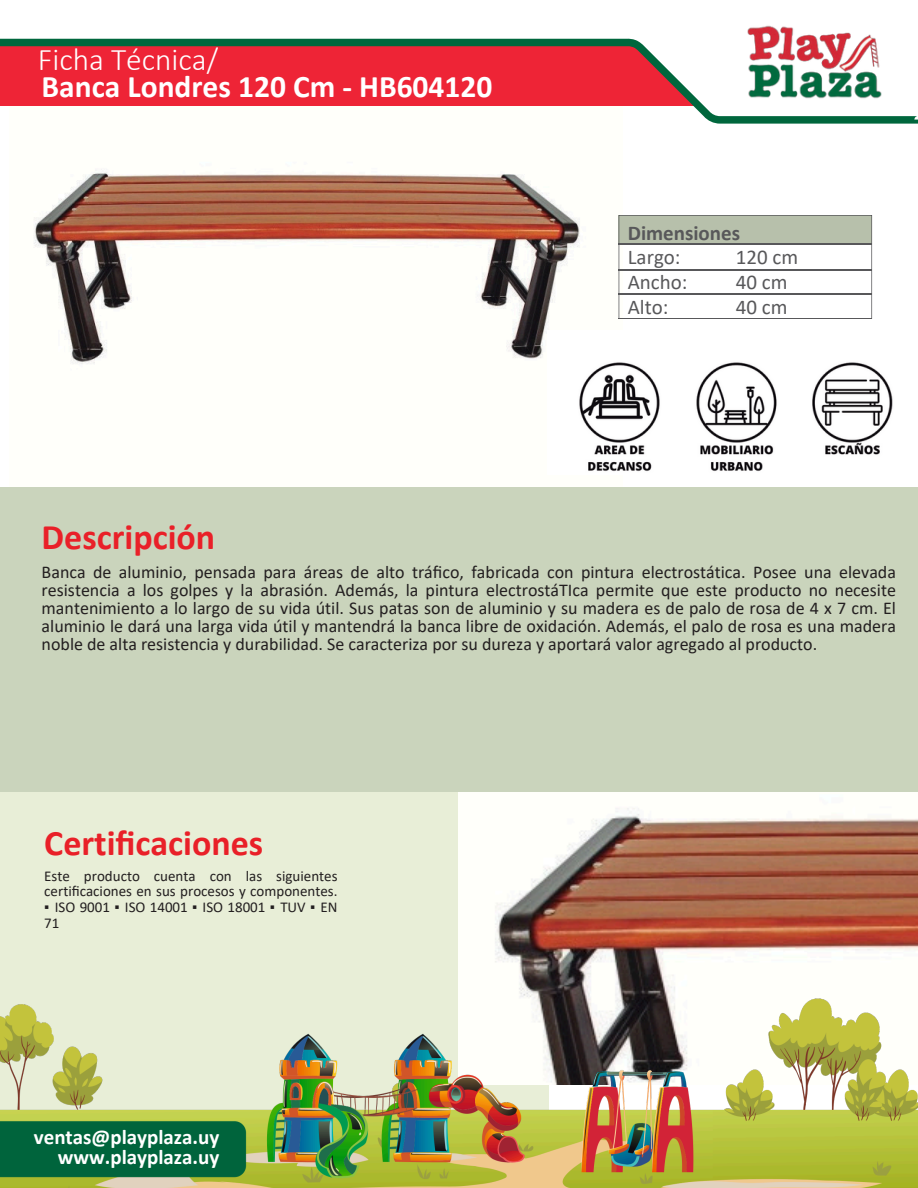
<style>
.page{position:relative;width:918px;height:1188px;background:#fff}
.page>*{position:absolute;margin:0;border:0;box-sizing:border-box;transform-origin:0 0}
.t1{font:700 36px "Calibri";color:#e92028}
.t2{font:700 31.5px "Calibri";color:#fff}
.t3{font:300 31.5px "Calibri";color:#fff}
.t4{font:700 21px/20.2px "Calibri";color:#fff;text-align:right}
.t5{font:21px/24.8px "Calibri";color:#58585a}
.t6{font:700 21px "Calibri";color:#58585a}
.t7{font:18px/18px "Calibri";color:#231f20;text-align:justify}
.t8{font:15px/15.8px "Calibri";color:#231f20}
</style>
<div class="page">
<img style="left:9px;top:169px;width:613px;height:319px">
<svg style="left:0;top:38px;width:631px;height:1px"></svg>
<svg style="left:0;top:39px;width:918px;height:85px;fill:#ee2436"></svg>
<div style="left:0;top:792px;width:549px;height:328px;background:#e8eed7"></div>
<div style="left:0;top:488px;width:918px;height:304px;background:#cad4bc"></div>
<img style="left:731px;top:25px;width:167px;height:76px">
<img style="left:459px;top:792px;width:459px;height:199px">
<svg style="left:619px;top:215px;width:253px;height:104px"></svg>
<img style="left:0;top:991px;width:918px;height:197px">
<img style="left:548px;top:331px;width:112px;height:144px">
<img style="left:696px;top:362px;width:197px;height:109px">
<h5 class="t3" style="left:38px;top:46px;width:182px">Ficha Técnica/</h5>
<p class="t2" style="left:42px;top:73px;width:452px">Banca Londres 120 Cm - HB604120</p>
<p class="t6" style="left:628px;top:224px;width:114px">Dimensiones</p>
<p class="t5" style="left:628px;top:247px;width:61px">Largo:<br>Ancho:<br>Alto:</p>
<h3 class="t5" style="left:736px;top:247px;width:64px">120 cm<br>40 cm<br>40 cm</h3>
<h4 class="t1" style="left:42px;top:522px;width:175px">Descripción</h4>
<h4 class="t7" style="left:42px;top:565px;width:856px">Banca de aluminio, pensada para áreas de alto tráfico, fabricada con pintura electrostática. Posee una elevada resistencia a los golpes y la abrasión. Además, la pintura electrostáTIca permite que este producto no necesite mantenimiento a lo largo de su vida útil. Sus patas son de aluminio y su madera es de palo de rosa de 4 x 7 cm. El aluminio le dará una larga vida útil y mantendrá la banca libre de oxidación. Además, el palo de rosa es una madera noble de alta resistencia y durabilidad. Se caracteriza por su dureza y aportará valor agregado al producto.</h4>
<p class="t1" style="left:44px;top:828px;width:220px">Certificaciones</p>
<p class="t8" style="left:44px;top:869px;width:295px">Este producto cuenta con las siguientes certificaciones en sus procesos y componentes.</p>
<p class="t8" style="left:44px;top:901px;width:295px">▪ ISO 9001 ▪ ISO 14001 ▪ ISO 18001 ▪ TUV ▪ EN<br>71</p>
<p class="t4" style="left:34px;top:1128px;width:187px">ventas@playplaza.uy www.playplaza.uy</p>
</div>
